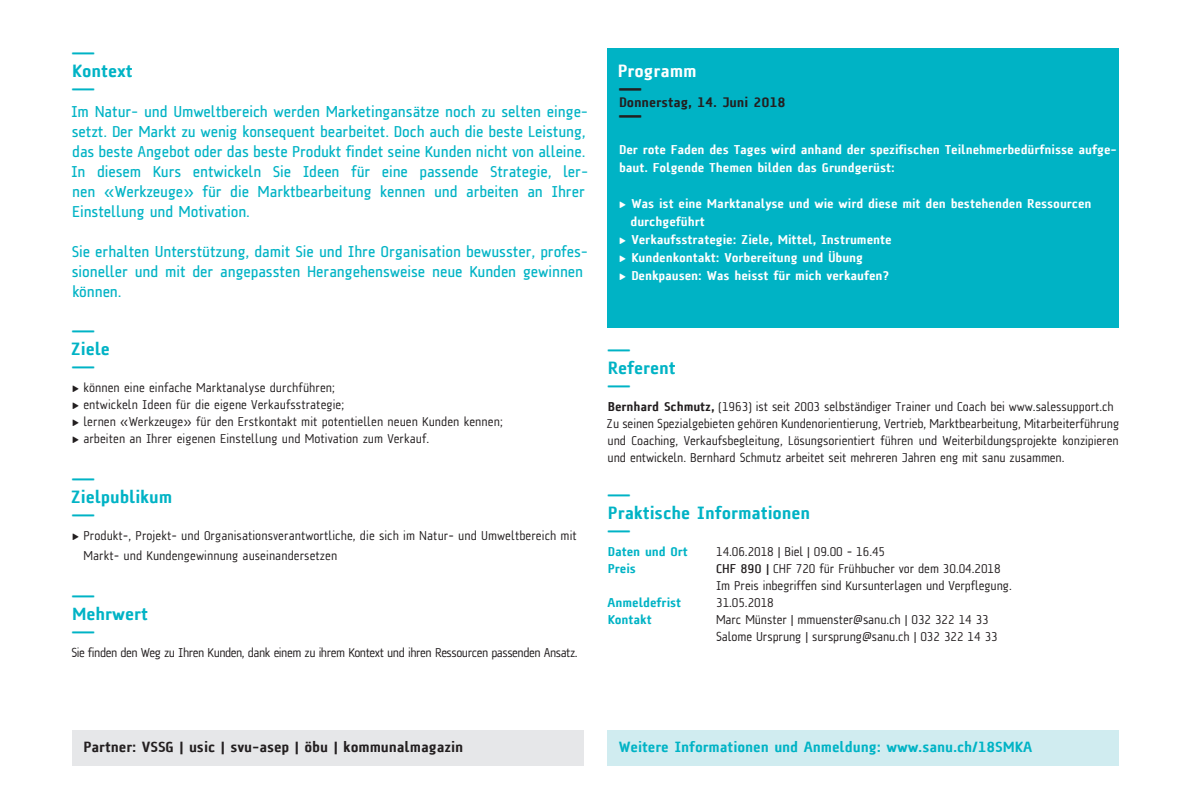
<style>
.page{position:relative;width:1191px;height:808px;background:#fff}
.page>*{position:absolute;margin:0;border:0;box-sizing:border-box;transform-origin:0 0}
.t1{font:300 24px "A Asanu";color:#00b3c5}
.t2{font:24px "A Asanu";color:#231f20}
.t3{font:900 18px "A Asanu";letter-spacing:-.01em;color:#00b3c5}
.t4{font:900 18px "A Asanu";letter-spacing:-.01em;color:#fff}
.t5{font:500 16px/20px "A Asanu";letter-spacing:-.01em;color:#00b3c5}
.t6{font:900 15px "A Asanu";letter-spacing:-.01em;color:#00b3c5}
.t7{font:900 15px "A Asanu";letter-spacing:-.01em;color:#231f20}
.t8{font:900 14px "A Asanu";letter-spacing:-.01em;color:#231f20}
.t9{font:13px/17px "A Asanu";letter-spacing:-.01em;color:#231f20}
.t10{font:900 13px/18px "A Asanu";letter-spacing:-.01em;color:#fff}
.t11{font:13px "A Asanu";letter-spacing:-.04em;color:#231f20}
.t12{font:900 13px "A Asanu";letter-spacing:-.01em;color:#00b3c5}
.s1{font-weight:900}
.s2{font-weight:700}
</style>
<div class="page">
<div style="left:607px;top:48px;width:512px;height:279px;background:#00b3c5"></div>
<div style="left:72px;top:730px;width:511px;height:36px;background:#e6e7e9"></div>
<div style="left:607px;top:730px;width:512px;height:36px;background:#d0ecf0"></div>
<h1 class="t1" style="left:72px;top:40px;width:25px">—</h1>
<h2 class="t3" style="left:72px;top:61px;width:62px">Kontext</h2>
<h1 class="t1" style="left:72px;top:76px;width:25px">—</h1>
<p class="t5" style="left:71px;top:102px;width:518px">Im Natur- und Umweltbereich werden Marketingansätze noch zu selten einge&shy;setzt. Der Markt zu wenig konsequent bearbeitet. Doch auch die beste Leistung, das beste Angebot oder das beste Produkt findet seine Kunden nicht von alleine.<br>In diesem Kurs entwickeln Sie Ideen für eine passende Strategie, ler&shy;nen «Werkzeuge» für die Marktbearbeitung kennen und arbeiten an Ihrer Einstellung und Motivation.</p>
<p class="t5" style="left:72px;top:242px;width:518px">Sie erhalten Unterstützung, damit Sie und Ihre Organisation bewusster, profes&shy;sioneller und mit der angepassten Herangehensweise neue Kunden gewinnen können.</p>
<h1 class="t1" style="left:72px;top:318px;width:25px">—</h1>
<h2 class="t3" style="left:71px;top:339px;width:41px">Ziele</h2>
<h1 class="t1" style="left:72px;top:354px;width:25px">—</h1>
<p class="t9" style="left:73px;top:379px;width:431px">&gt; können eine einfache Marktanalyse durchführen;<br>&gt; entwickeln Ideen für die eigene Verkaufsstrategie;<br>&gt; lernen «Werkzeuge» für den Erstkontakt mit potentiellen neuen Kunden kennen; &gt; arbeiten an Ihrer eigenen Einstellung und Motivation zum Verkauf.</p>
<h1 class="t1" style="left:72px;top:466px;width:25px">—</h1>
<h2 class="t3" style="left:71px;top:487px;width:103px">Zielpublikum</h2>
<h1 class="t1" style="left:72px;top:502px;width:25px">—</h1>
<p class="t9" style="left:84px;top:526px;width:495px;line-height:20px;text-indent:-11px">&gt; Produkt-, Projekt- und Organisationsverantwortliche, die sich im Natur- und Umweltbereich mit<br>Markt- und Kundengewinnung auseinandersetzen</p>
<h1 class="t1" style="left:72px;top:583px;width:25px">—</h1>
<h2 class="t3" style="left:72px;top:604px;width:77px">Mehrwert</h2>
<h1 class="t1" style="left:72px;top:619px;width:25px">—</h1>
<p class="t11" style="left:71px;top:645px;width:508px">Sie finden den Weg zu Ihren Kunden, dank einem zu ihrem Kontext und ihren Ressourcen passenden Ansatz.</p>
<h2 class="t4" style="left:618px;top:61px;width:81px">Programm</h2>
<p class="t8" style="left:618px;top:94px;width:169px"><sup>—</sup>Donnerstag, 14. Juni 2018</p>
<h1 class="t2" style="left:618px;top:102px;width:25px">—</h1>
<p class="t10" style="left:619px;top:140px;width:499px">Der rote Faden des Tages wird anhand der spezifischen Teilnehmerbedürfnisse aufge&shy;baut. Folgende Themen bilden das Grundgerüst:</p>
<p class="t10" style="left:620px;top:194px;width:473px">&gt; Was ist eine Marktanalyse und wie wird diese mit den bestehenden Ressourcen</p>
<p class="t10" style="left:630px;top:212px;width:76px">durchgeführt</p>
<p class="t10" style="left:620px;top:230px;width:273px">&gt; Verkaufsstrategie: Ziele, Mittel, Instrumente</p>
<p class="t10" style="left:620px;top:248px;width:245px">&gt; Kundenkontakt: Vorbereitung und Übung</p>
<p class="t10" style="left:620px;top:266px;width:271px">&gt; Denkpausen: Was heisst für mich verkaufen?</p>
<h1 class="t1" style="left:607px;top:337px;width:25px">—</h1>
<h2 class="t3" style="left:608px;top:358px;width:70px">Referent</h2>
<h1 class="t1" style="left:607px;top:373px;width:25px">—</h1>
<p class="t9" style="left:606px;top:398px;width:514px"><span class="s1">Bernhard Schmutz,</span> (1963) ist seit 2003 selbständiger Trainer und Coach bei www.salessupport.ch Zu seinen Spezialgebieten gehören Kundenorientierung, Vertrieb, Marktbearbeitung, Mitarbeiterführung und Coaching, Verkaufsbegleitung, Lösungsorientiert führen und Weiterbildungsprojekte konzipieren und entwickeln. Bernhard Schmutz arbeitet seit mehreren Jahren eng mit sanu zusammen.</p>
<h1 class="t1" style="left:607px;top:482px;width:25px">—</h1>
<h2 class="t3" style="left:608px;top:503px;width:204px">Praktische Informationen</h2>
<h1 class="t1" style="left:607px;top:518px;width:25px">—</h1>
<p class="t12" style="left:608px;top:544px;width:82px">Daten und Ort</p>
<p class="t9" style="left:716px;top:543px;width:171px">14.06.2018 | Biel | 09.00 - 16.45</p>
<p class="t12" style="left:608px;top:561px;width:30px">Preis</p>
<p class="t9" style="left:716px;top:560px;width:297px"><span class="s2">CHF 890 |</span> CHF 720 für Frühbucher vor dem 30.04.2018<br>Im Preis inbegriffen sind Kursunterlagen und Verpflegung.</p>
<p class="t12" style="left:607px;top:595px;width:75px">Anmeldefrist</p>
<p class="t9" style="left:716px;top:594px;width:59px">31.05.2018</p>
<p class="t12" style="left:608px;top:612px;width:46px">Kontakt</p>
<p class="t9" style="left:716px;top:611px;width:283px">Marc Münster | mmuenster@sanu.ch | 032 322 14 33<br>Salome Ursprung | sursprung@sanu.ch | 032 322 14 33</p>
<p class="t7" style="left:83px;top:738px;width:381px">Partner: VSSG | usic | svu-asep | öbu | kommunalmagazin</p>
<p class="t6" style="left:619px;top:738px;width:415px">Weitere Informationen und Anmeldung: www.sanu.ch/18SMKA</p>
</div>
